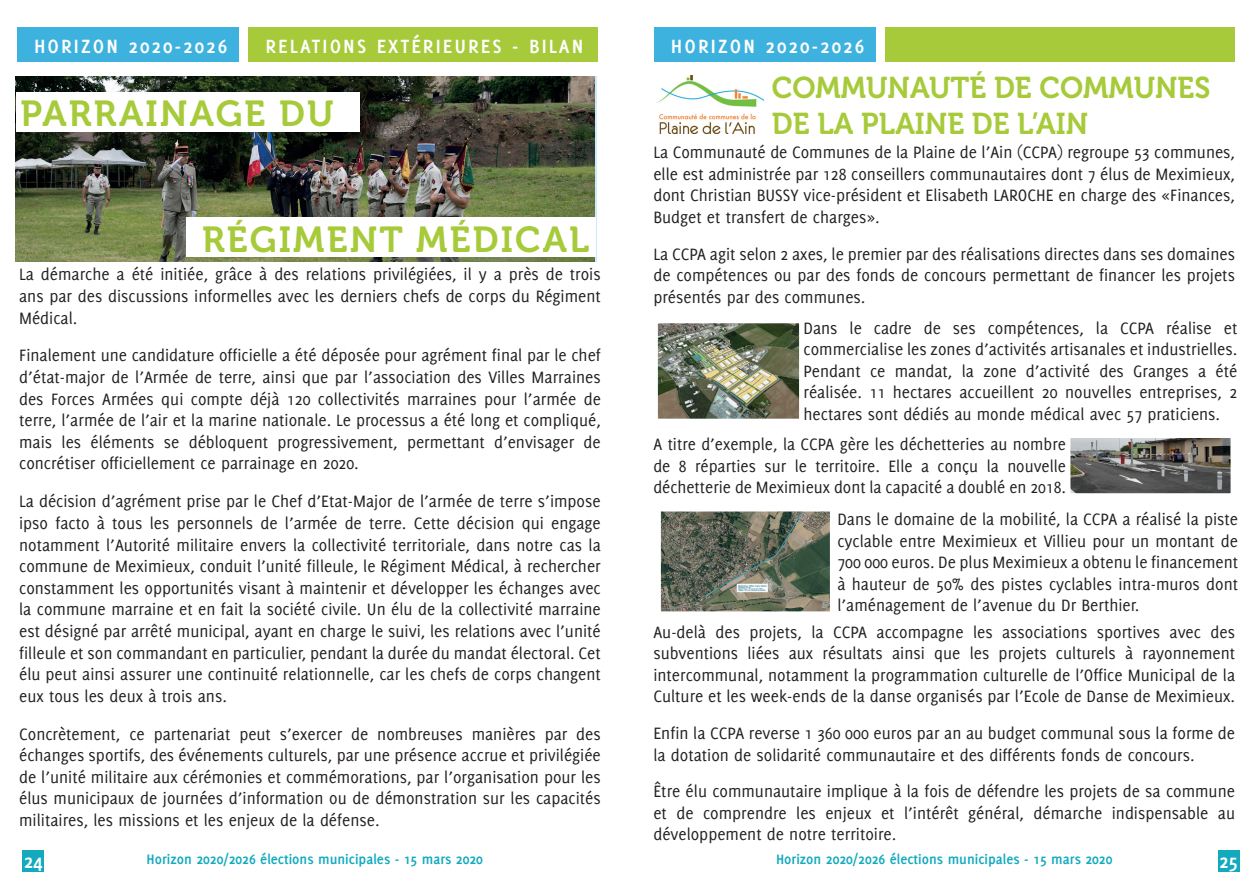
<style>
.page{position:relative;width:1259px;height:893px;background:#fff}
.page>*{position:absolute;margin:0;border:0;box-sizing:border-box;transform-origin:0 0}
.t1{font:36px "Museo 700";letter-spacing:.06em;color:#a6ca39}
.t2{font:30px/36px "Museo 700";color:#a6ca39}
.t3{font:700 21px "Delicious";letter-spacing:.1em;color:#fff}
.t4{font:18px/21.6px "Delicious";color:#231f20;text-align:justify}
.t5{font:18px/21.6px "Delicious";color:#231f20;text-align:justify;scale:.96 1}
.t6{font:700 15px "Delicious";color:#13aabe}
</style>
<div class="page">
<div style="left:248px;top:27px;width:349px;height:35px;background:#a6ca39"></div>
<div style="left:17px;top:27px;width:221px;height:35px;background:#3eb2df"></div>
<img style="left:16px;top:77px;width:578px;height:185px">
<div style="left:16px;top:92px;width:343px;height:40px;background:#fff"></div>
<div style="left:186px;top:217px;width:409px;height:40px;background:#fff"></div>
<div style="left:23px;top:850px;width:21px;height:22px;background:#13aabe"></div>
<div style="left:885px;top:27px;width:349px;height:35px;background:#a6ca39"></div>
<div style="left:654px;top:27px;width:221px;height:35px;background:#3eb2df"></div>
<img style="left:656px;top:75px;width:107px;height:59px">
<img style="left:662px;top:513px;width:166px;height:97px">
<div style="left:653px;top:504px;width:184px;height:115px;border:8px solid #fff"></div>
<img style="left:1071px;top:438px;width:159px;height:55px">
<div style="left:1066px;top:433px;width:169px;height:65px;border:4px solid #fff"></div>
<img style="left:658px;top:324px;width:140px;height:94px">
<div style="left:653px;top:319px;width:150px;height:104px;border:4px solid #fff"></div>
<div style="left:1217px;top:850px;width:22px;height:22px;background:#13aabe"></div>
<p class="t3" style="left:34px;top:34px;width:195px">HORIZON 2020-2026</p>
<p class="t3" style="left:265px;top:34px;width:319px">RELATIONS EXTÉRIEURES - BILAN</p>
<h1 class="t1" style="left:21px;top:94px;width:315px">PARRAINAGE DU</h1>
<h1 class="t1" style="left:202px;top:220px;width:389px">RÉGIMENT MÉDICAL</h1>
<p class="t4" style="left:19px;top:264px;width:583px">La démarche a été initiée, grâce à des relations privilégiées, il y a près de trois ans par des discussions informelles avec les derniers chefs de corps du Régiment Médical.</p>
<p class="t4" style="left:19px;top:345px;width:583px">Finalement une candidature officielle a été déposée pour agrément final par le chef d’état-major de l’Armée de terre, ainsi que par l’association des Villes Marraines des Forces Armées qui compte déjà 120 collectivités marraines pour l’armée de terre, l’armée de l’air et la marine nationale. Le processus a été long et compliqué, mais les éléments se débloquent progressivement, permettant d’envisager de concrétiser officiellement ce parrainage en 2020.</p>
<p class="t4" style="left:19px;top:490px;width:583px">La décision d’agrément prise par le Chef d’Etat-Major de l’armée de terre s’impose ipso facto à tous les personnels de l’armée de terre. Cette décision qui engage notamment l’Autorité militaire envers la collectivité territoriale, dans notre cas la commune de Meximieux, conduit l’unité filleule, le Régiment Médical, à rechercher constamment les opportunités visant à maintenir et développer les échanges avec la commune marraine et en fait la société civile. Un élu de la collectivité marraine est désigné par arrêté municipal, ayant en charge le suivi, les relations avec l’unité filleule et son commandant en particulier, pendant la durée du mandat électoral. Cet élu peut ainsi assurer une continuité relationnelle, car les chefs de corps changent eux tous les deux à trois ans.</p>
<p class="t4" style="left:19px;top:723px;width:583px">Concrètement, ce partenariat peut s’exercer de nombreuses manières par des échanges sportifs, des événements culturels, par une présence accrue et privilégiée de l’unité militaire aux cérémonies et commémorations, par l’organisation pour les élus municipaux de journées d’information ou de démonstration sur les capacités militaires, les missions et les enjeux de la défense.</p>
<p class="t6" style="left:146px;top:851px;width:338px">Horizon 2020/2026 élections municipales - 15 mars 2020</p>
<p class="t3" style="left:24px;top:849px;width:20px">24</p>
<p class="t3" style="left:671px;top:34px;width:195px">HORIZON 2020-2026</p>
<h2 class="t2" style="left:772px;top:70px;width:440px">COMMUNAUTÉ DE COMMUNES<br>DE LA PLAINE DE L’AIN</h2>
<p class="t4" style="left:653px;top:141px;width:583px">La Communauté de Communes de la Plaine de l’Ain (CCPA) regroupe 53 communes, elle est administrée par 128 conseillers communautaires dont 7 élus de Meximieux, dont Christian BUSSY vice-président et Elisabeth LAROCHE en charge des «Finances, Budget et transfert de charges».</p>
<p class="t4" style="left:653px;top:243px;width:583px">La CCPA agit selon 2 axes, le premier par des réalisations directes dans ses domaines de compétences ou par des fonds de concours permettant de financer les projets présentés par des communes.</p>
<p class="t4" style="left:803px;top:317px;width:435px">Dans le cadre de ses compétences, la CCPA réalise et commercialise les zones d’activités artisanales et industrielles.<br>Pendant ce mandat, la zone d’activité des Granges a été réalisée. 11 hectares accueillent 20 nouvelles entreprises, 2 hectares sont dédiés au monde médical avec 57 praticiens.</p>
<p class="t5" style="left:653px;top:433px;width:431px">A titre d’exemple, la CCPA gère les déchetteries au nombre de 8 réparties sur le territoire. Elle a conçu la nouvelle déchetterie de Meximieux dont la capacité a doublé en 2018.</p>
<p class="t4" style="left:837px;top:508px;width:402px">Dans le domaine de la mobilité, la CCPA a réalisé la piste cyclable entre Meximieux et Villieu pour un montant de 700 000 euros. De plus Meximieux a obtenu le financement à hauteur de 50% des pistes cyclables intra-muros dont l’aménagement de l’avenue du Dr Berthier.</p>
<p class="t4" style="left:653px;top:621px;width:583px">Au-delà des projets, la CCPA accompagne les associations sportives avec des subventions liées aux résultats ainsi que les projets culturels à rayonnement intercommunal, notamment la programmation culturelle de l’Office Municipal de la Culture et les week-ends de la danse organisés par l’Ecole de Danse de Meximieux.</p>
<p class="t4" style="left:653px;top:722px;width:583px">Enfin la CCPA reverse 1 360 000 euros par an au budget communal sous la forme de la dotation de solidarité communautaire et des différents fonds de concours.</p>
<p class="t4" style="left:653px;top:780px;width:583px">Être élu communautaire implique à la fois de défendre les projets de sa commune et de comprendre les enjeux et l’intérêt général, démarche indispensable au développement de notre territoire.</p>
<p class="t6" style="left:776px;top:851px;width:338px">Horizon 2020/2026 élections municipales - 15 mars 2020</p>
<p class="t3" style="left:1219px;top:849px;width:20px">25</p>
</div>
